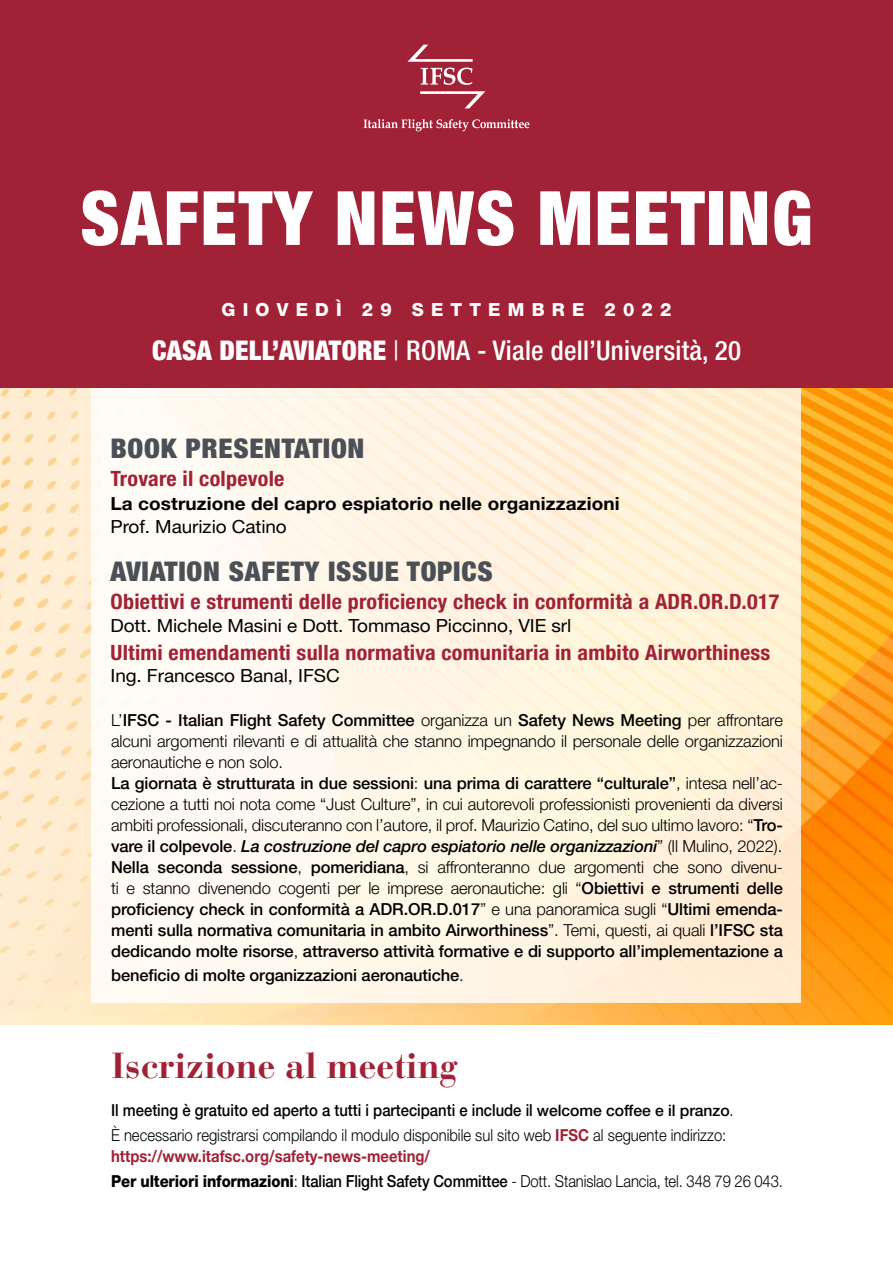
<style>
.page{position:relative;width:893px;height:1263px;background:#fff}
.page>*{position:absolute;margin:0;border:0;box-sizing:border-box;transform-origin:0 0}
.t1{font:900 condensed 75px "Helvetica Neue LT Std";letter-spacing:.025em;color:#fff}
.t2{font:700 36px "Bauer Bodoni";letter-spacing:-.005em;color:#a12236}
.t3{font:500 condensed 27px "Helvetica Neue LT Std";letter-spacing:.01em;color:#fff}
.t4{font:900 condensed 27px "Helvetica Neue LT Std";letter-spacing:.025em;color:#4a5055;scale:1.05 1}
.t5{font:700 condensed 21px "Helvetica Neue LT Std";letter-spacing:.01em;color:#a12236;scale:1.05 1}
.t6{font:18px "Helvetica Neue LT Std";letter-spacing:-.005em;color:#000;scale:1.05 1}
.t7{font:700 18px "Helvetica Neue LT Std";letter-spacing:.005em;color:#000;scale:1.05 1}
.t8{font:800 18px "Helvetica Neue LT Std";letter-spacing:.4em;color:#fff}
.t9{font:300 16.5px/21px "Helvetica Neue LT Std";letter-spacing:-.005em;color:#000}
.t10{font:300 16.5px/25.2px "Helvetica Neue LT Std";letter-spacing:-.005em;color:#000;scale:.9 1}
.t11{font:700 16.5px/25.2px "Helvetica Neue LT Std";color:#a12236;scale:.9 1}
.t12{font:500 16.5px "Helvetica Neue LT Std";letter-spacing:-.005em;color:#000}
.s1{font-weight:900}
.s2{font-weight:400}
.s3{font-weight:500}
.s4{font-weight:500;font-style:italic}
.s5{font-weight:300}
.s6{font-weight:500;font-size:15.75px}
.s7{font-weight:700;color:#a12236}
.s8{font-weight:800;color:#000}
.s9{font-weight:300;color:#000}
.s10{font-weight:500;color:#000}
</style>
<div class="page">
<img style="left:91px;top:388px;width:670px;height:305px">
<img style="left:761px;top:388px;width:40px;height:615px">
<img style="left:489px;top:693px;width:274px;height:310px">
<img style="left:801px;top:388px;width:92px;height:615px">
<img style="left:0;top:388px;width:91px;height:305px">
<img style="left:0;top:693px;width:91px;height:310px">
<div style="left:0;top:0;width:893px;height:388px;background:#a12236"></div>
<svg style="left:407px;top:45px;width:66px;height:17px"></svg>
<svg style="left:420px;top:91px;width:65px;height:17px"></svg>
<svg style="left:364px;top:119px;width:165px;height:12px"></svg>
<svg style="left:421px;top:68px;width:52px;height:17px"></svg>
<img style="left:763px;top:1003px;width:130px;height:22px">
<img style="left:489px;top:1003px;width:274px;height:22px">
<h1 class="t1" style="left:80px;top:172px;width:733px">SAFETY NEWS MEETING</h1>
<p class="t8" style="left:222px;top:299px;width:451px">GIOVEDÌ 29 SETTEMBRE 2022</p>
<h3 class="t3" style="left:152px;top:335px;width:590px"><span class="s1">CASA DELL’AVIATORE</span> <span class="s2">|</span> ROMA - Viale dell’Università, 20</h3>
<h3 class="t4" style="left:111px;top:432px;width:243px">BOOK PRESENTATION</h3>
<p class="t5" style="left:111px;top:466px;width:167px">Trovare il colpevole</p>
<p class="t7" style="left:111px;top:493px;width:486px">La costruzione del capro espiatorio nelle organizzazioni</p>
<p class="t6" style="left:111px;top:515px;width:169px">Prof. Maurizio Catino</p>
<h3 class="t4" style="left:111px;top:555px;width:365px">AVIATION SAFETY ISSUE TOPICS</h3>
<p class="t5" style="left:111px;top:589px;width:639px">Obiettivi e strumenti delle proficiency check in conformità a ADR.OR.D.017</p>
<p class="t6" style="left:111px;top:614px;width:440px">Dott. Michele Masini e Dott. Tommaso Piccinno, VIE srl</p>
<p class="t5" style="left:111px;top:640px;width:630px">Ultimi emendamenti sulla normativa comunitaria in ambito Airworthiness</p>
<p class="t6" style="left:111px;top:665px;width:220px">Ing. Francesco Banal, IFSC</p>
<p class="t9" style="left:111px;top:709px;width:673px">L’<span class="s3">IFSC - Italian Flight Safety Committee</span> organizza un <span class="s3">Safety News Meeting</span> per affrontare alcuni argomenti rilevanti e di attualità che stanno impegnando il personale delle organizzazioni aeronautiche e non solo.<br><span class="s3">La giornata è strutturata in due sessioni</span>: <span class="s3">una prima di carattere “culturale”</span>, intesa nell’ac&shy;cezione a tutti noi nota come “Just Culture”, in cui autorevoli professionisti provenienti da diversi ambiti professionali, discuteranno con l’autore, il prof. Maurizio Catino, del suo ultimo lavoro: “<span class="s3">Tro&shy;vare il colpevole</span>. <span class="s4">La costruzione del capro espiatorio nelle organizzazioni</span>” (Il Mulino, 2022).<br><span class="s3">Nella seconda sessione</span>, <span class="s3">pomeridiana</span>, si affronteranno due argomenti che sono divenu&shy;ti e stanno divenendo cogenti per le imprese aeronautiche: gli “<span class="s3">Obiettivi e strumenti delle proficiency check in conformità a ADR.OR.D.017</span>” e una panoramica sugli “<span class="s3">Ultimi emenda&shy;menti sulla normativa comunitaria in ambito Airworthiness</span>”. Temi, questi, ai quali <span class="s3">l’IFSC sta dedicando molte risorse</span>, <span class="s3">attraverso attività formative e di supporto all’implementazione a</span></p>
<p class="t12" style="left:111px;top:965px;width:354px">beneficio di molte organizzazioni aeronautiche<span class="s5">.</span></p>
<h2 class="t2" style="left:111px;top:1043px;width:348px">Iscrizione al meeting</h2>
<p class="t10" style="left:111px;top:1097px;width:693px"><span class="s3">Il meeting è gratuito ed aperto a tutti i partecipanti e include il</span> <span class="s6">welcome coffee e il pranzo</span>.<br>È necessario registrarsi compilando il modulo disponibile sul sito web <span class="s7">IFSC</span> al seguente indirizzo:</p>
<p class="t11" style="left:111px;top:1143px;width:748px">https://www.itafsc.org/safety-news-meeting/<br><span class="s8">Per ulteriori informazioni</span><span class="s9">:</span> <span class="s10">Italian Flight Safety Committee</span> <span class="s9">- Dott. Stanislao Lancia, tel. 348 79 26 043.</span></p>
</div>
